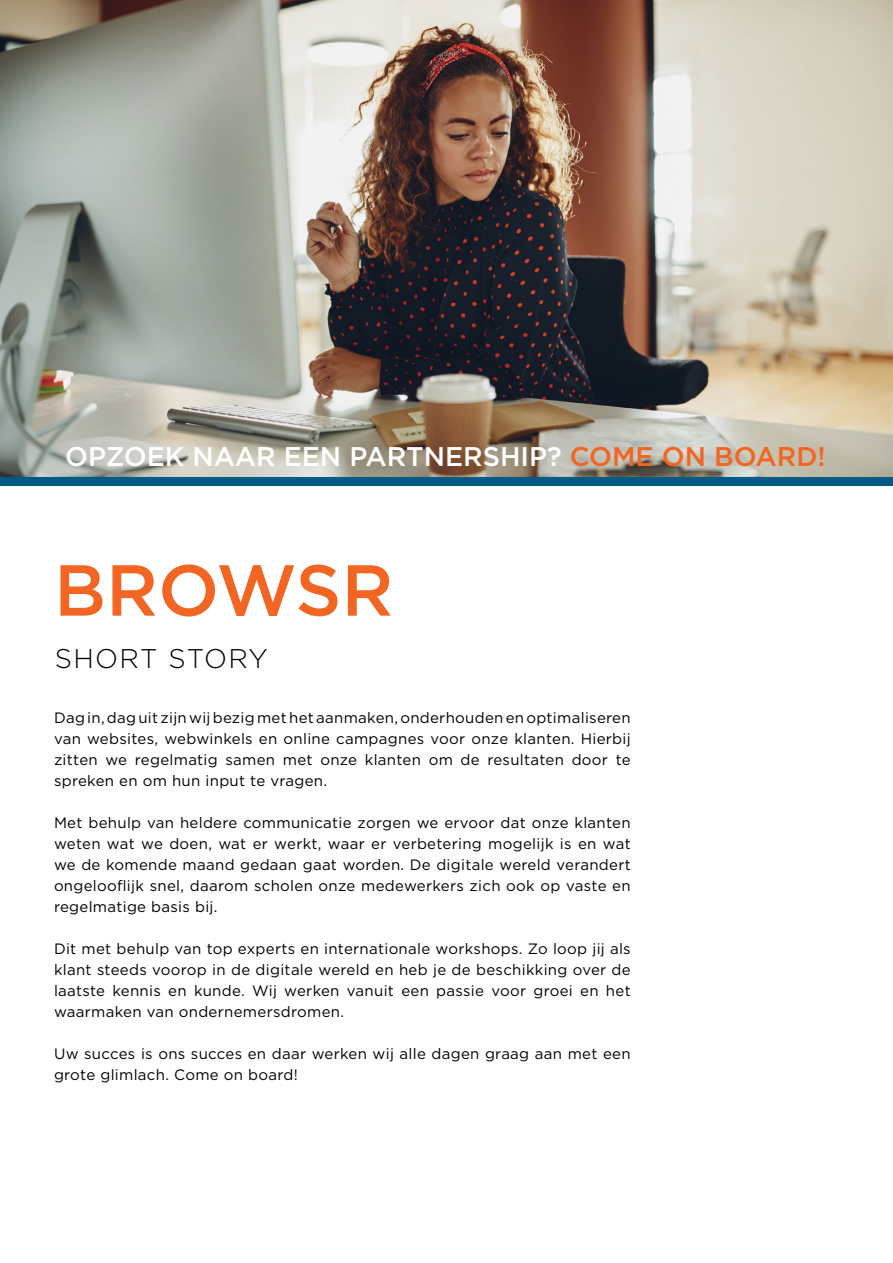
<style>
.page{position:relative;width:893px;height:1263px;background:#fff}
.page>*{position:absolute;margin:0;border:0;box-sizing:border-box;transform-origin:0 0}
.t1{font:500 72px "Gotham";color:#f26522}
.t2{font:500 27px "Gotham";color:#fff}
.t3{font:300 27px "Gotham";letter-spacing:.045em;color:#000}
.t4{font:15px/21px "Gotham";letter-spacing:.02em;color:#000;text-align:justify}
.s1{color:#f26522}
</style>
<div class="page">
<div style="left:0;top:426px;width:893px;height:59px;background:#005a86"></div>
<img style="left:0;top:0;width:893px;height:476px">
<h2 class="t2" style="left:65px;top:439px;width:762px">OPZOEK NAAR EEN PARTNERSHIP? <span class="s1">COME ON BOARD!</span></h2>
<h1 class="t1" style="left:54px;top:543px;width:341px">BROWSR</h1>
<h2 class="t3" style="left:55px;top:642px;width:215px">SHORT STORY</h2>
<p class="t4" style="left:54px;top:707px;width:578px">Dag in, dag uit zijn wij bezig met het aanmaken, onderhouden en optimaliseren van websites, webwinkels en online campagnes voor onze klanten. Hierbij zitten we regelmatig samen met onze klanten om de resultaten door te spreken en om hun input te vragen.</p>
<p class="t4" style="left:54px;top:812px;width:578px">Met behulp van heldere communicatie zorgen we ervoor dat onze klanten weten wat we doen, wat er werkt, waar er verbetering mogelijk is en wat we de komende maand gedaan gaat worden. De digitale wereld verandert ongelooflijk snel, daarom scholen onze medewerkers zich ook op vaste en regelmatige basis bij.</p>
<p class="t4" style="left:54px;top:938px;width:578px">Dit met behulp van top experts en internationale workshops. Zo loop jij als klant steeds voorop in de digitale wereld en heb je de beschikking over de laatste kennis en kunde. Wij werken vanuit een passie voor groei en het waarmaken van ondernemersdromen.</p>
<p class="t4" style="left:54px;top:1043px;width:578px">Uw succes is ons succes en daar werken wij alle dagen graag aan met een grote glimlach. Come on board!</p>
</div>
